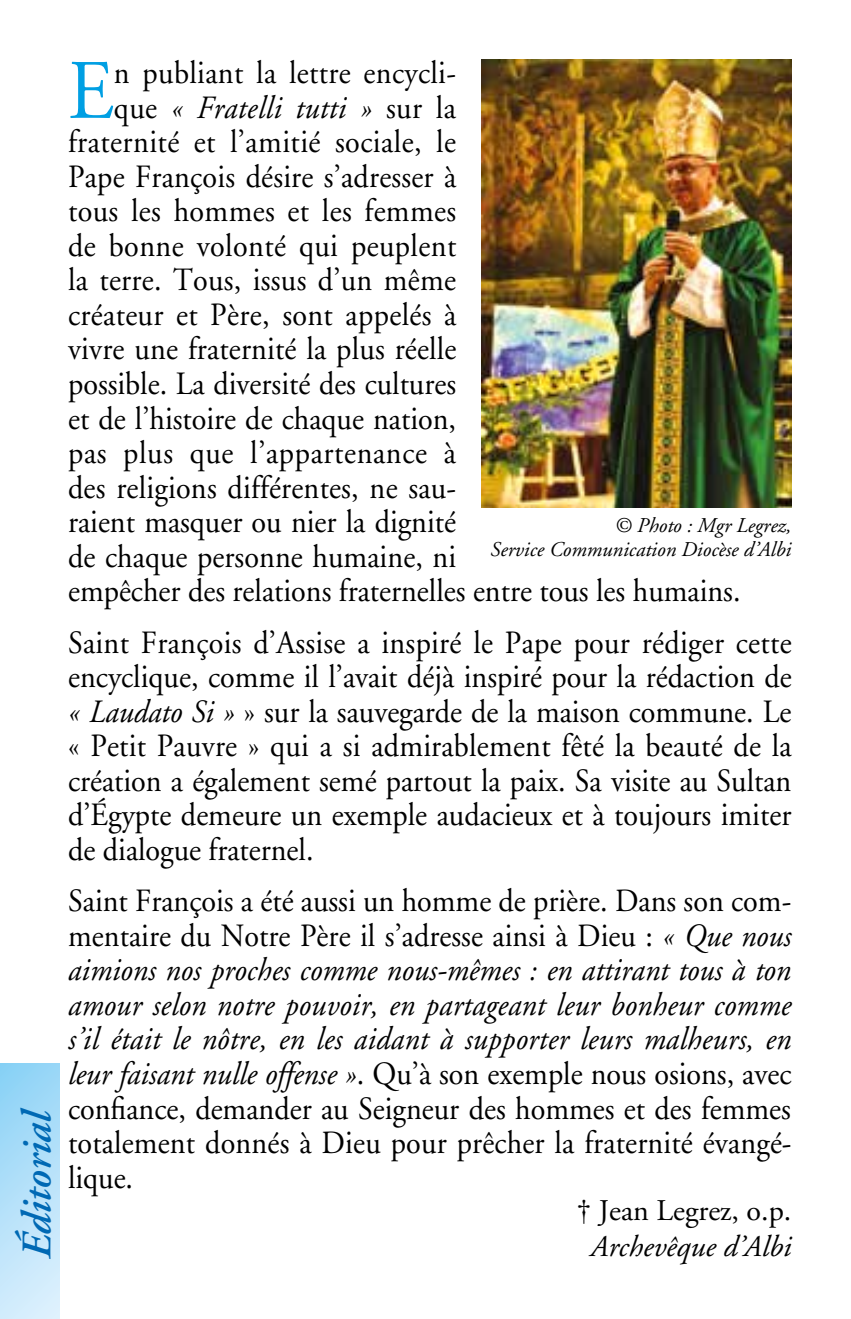
<style>
.page{position:relative;width:851px;height:1319px;background:#fff}
.page>*{position:absolute;margin:0;border:0;box-sizing:border-box;transform-origin:0 0}
.t1{font:84.3px "Adobe Garamond";color:#009fe3;scale:.93 1}
.t2{font:italic 600 42px "Adobe Garamond";color:#0069b4}
.t3{font:32.4px/34.5px "Adobe Garamond";letter-spacing:.005em;color:#000;text-align:justify;scale:.93 1}
.t4{font:italic 32.4px "Adobe Garamond";letter-spacing:.015em;color:#000;scale:.93 1}
.t5{font:30px "Adobe Garamond";color:#000}
.t6{font:italic 30px "Adobe Garamond";color:#000}
.t7{font:italic 21px/24px "Adobe Garamond";color:#000;text-align:right}
.s1{font-style:normal}
.s2{font-style:italic}
</style>
<div class="page">
<img style="left:481px;top:60px;width:310px;height:447px">
<div style="left:0;top:1063px;width:60px;height:255px;background:linear-gradient(to bottom,#91d4f6,#dbeffd)"></div>
<p class="t2" style="left:14px;top:1259px;width:153px;rotate:-90deg">Éditorial</p>
<h1 class="t1" style="left:68px;top:46px;width:51px">E</h1>
<p class="t3" style="left:114px;top:57px;width:369px">n publiant la lettre encycli-</p>
<p class="t4" style="left:114px;top:90px;width:369px"><span class="s1">que</span> « Fratelli tutti » <span class="s1">sur la</span></p>
<p class="t3" style="left:68px;top:126px;width:418px">fraternité et l’amitié sociale, le</p>
<p class="t3" style="left:68px;top:160px;width:419px">Pape François désire s’adresser à</p>
<p class="t3" style="left:68px;top:195px;width:419px">tous les hommes et les femmes</p>
<p class="t3" style="left:68px;top:229px;width:419px">de bonne volonté qui peuplent</p>
<p class="t3" style="left:68px;top:264px;width:418px">la terre. Tous, issus d’un même</p>
<p class="t3" style="left:68px;top:298px;width:419px">créateur et Père, sont appelés à</p>
<p class="t3" style="left:68px;top:333px;width:419px">vivre une fraternité la plus réelle</p>
<p class="t3" style="left:68px;top:367px;width:418px">possible. La diversité des cultures</p>
<p class="t3" style="left:68px;top:402px;width:419px">et de l’histoire de chaque nation,</p>
<p class="t3" style="left:68px;top:436px;width:418px">pas plus que l’appartenance à</p>
<p class="t3" style="left:68px;top:471px;width:418px">des religions différentes, ne sau-</p>
<p class="t3" style="left:68px;top:505px;width:418px">raient masquer ou nier la dignité</p>
<p class="t3" style="left:68px;top:540px;width:418px">de chaque personne humaine, ni</p>
<p class="t3" style="left:68px;top:574px;width:724px">empêcher des relations fraternelles entre tous les humains.</p>
<p class="t3" style="left:68px;top:626px;width:779px">Saint François d’Assise a inspiré le Pape pour rédiger cette encyclique, comme il l’avait déjà inspiré pour la rédaction de <span class="s2">« Laudato Si »</span> » sur la sauvegarde de la maison commune. Le « Petit Pauvre » qui a si admirablement fêté la beauté de la création a également semé partout la paix. Sa visite au Sultan d’Égypte demeure un exemple audacieux et à toujours imiter de dialogue fraternel.</p>
<p class="t3" style="left:68px;top:884px;width:779px">Saint François a été aussi un homme de prière. Dans son com&shy;mentaire du Notre Père il s’adresse ainsi à Dieu : <span class="s2">« Que nous aimions nos proches comme nous-mêmes : en attirant tous à ton amour selon notre pouvoir, en partageant leur bonheur comme s’il était le nôtre, en les aidant à supporter leurs malheurs, en leur faisant nulle offense »</span>. Qu’à son exemple nous osions, avec confiance, demander au Seigneur des hommes et des femmes totalement donnés à Dieu pour prêcher la fraternité évangé&shy;lique.</p>
<p class="t5" style="left:577px;top:1194px;width:216px">† Jean Legrez, o.p.</p>
<p class="t7" style="left:490px;top:514px;width:302px">© Photo : Mgr Legrez,<br>Service Communication Diocèse d’Albi</p>
<p class="t6" style="left:590px;top:1230px;width:202px">Archevêque d’Albi</p>
</div>
